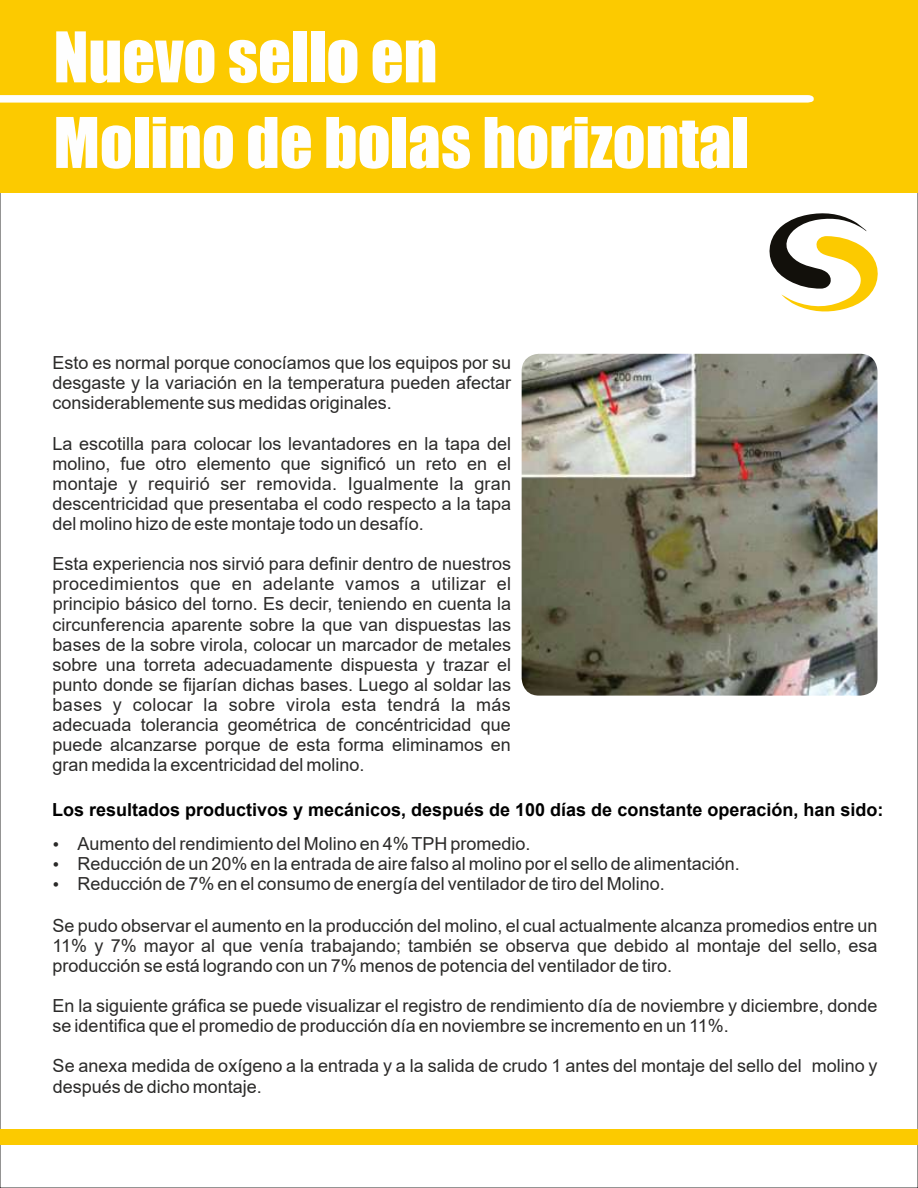
<style>
.page{position:relative;width:918px;height:1188px;background:#fff}
.page>*{position:absolute;margin:0;border:0;box-sizing:border-box;transform-origin:0 0}
.t1{font:64.5px "Impact";color:#fefefe}
.t2{font:18px/20.1px "Arial";color:#2b2a29;text-align:justify}
.t3{font:700 18px "Arial";color:#000}
</style>
<div class="page">
<div style="left:0;top:0;width:918px;height:192px;background:#fcca00"></div>
<div style="left:0;top:1129px;width:918px;height:15px;background:#fcca00"></div>
<img style="left:522px;top:354px;width:356px;height:342px">
<svg style="left:0;top:95px;width:814px;height:8px;background:#fdfaed"></svg>
<svg style="left:769px;top:213px;width:109px;height:99px"></svg>
<h1 class="t1" style="left:54px;top:7px;width:385px">Nuevo sello en</h1>
<h1 class="t1" style="left:54px;top:93px;width:697px">Molino de bolas horizontal</h1>
<p class="t2" style="left:53px;top:353px;width:460px">Esto es normal porque conocíamos que los equipos por su desgaste y la variación en la temperatura pueden afectar considerablemente sus medidas originales.</p>
<p class="t2" style="left:53px;top:433px;width:460px">La escotilla para colocar los levantadores en la tapa del molino, fue otro elemento que significó un reto en el montaje y requirió ser removida. Igualmente la gran descentricidad que presentaba el codo respecto a la tapa del molino hizo de este montaje todo un desafío.</p>
<p class="t2" style="left:52px;top:554px;width:460px">Esta experiencia nos sirvió para definir dentro de nuestros procedimientos que en adelante vamos a utilizar el principio básico del torno. Es decir, teniendo en cuenta la circunferencia aparente sobre la que van dispuestas las bases de la sobre virola, colocar un marcador de metales sobre una torreta adecuadamente dispuesta y trazar el punto donde se fijarían dichas bases. Luego al soldar las bases y colocar la sobre virola esta tendrá la más adecuada tolerancia geométrica de concéntricidad que puede alcanzarse porque de esta forma eliminamos en gran medida la excentricidad del molino.</p>
<p class="t3" style="left:52px;top:797px;width:833px">Los resultados productivos y mecánicos, después de 100 días de constante operación, han sido:</p>
<p class="t2" style="left:53px;top:833px;width:479px">• Aumento del rendimiento del Molino en 4% TPH promedio.</p>
<p class="t2" style="left:53px;top:853px;width:689px">• Reducción de un 20% en la entrada de aire falso al molino por el sello de alimentación.</p>
<p class="t2" style="left:53px;top:874px;width:614px">• Reducción de 7% en el consumo de energía del ventilador de tiro del Molino.</p>
<p class="t2" style="left:53px;top:915px;width:827px">Se pudo observar el aumento en la producción del molino, el cual actualmente alcanza promedios entre un 11% y 7% mayor al que venía trabajando; también se observa que debido al montaje del sello, esa producción se está logrando con un 7% menos de potencia del ventilador de tiro.</p>
<p class="t2" style="left:53px;top:996px;width:826px">En la siguiente gráfica se puede visualizar el registro de rendimiento día de noviembre y diciembre, donde se identifica que el promedio de producción día en noviembre se incremento en un 11%.</p>
<p class="t2" style="left:53px;top:1056px;width:826px">Se anexa medida de oxígeno a la entrada y a la salida de crudo 1 antes del montaje del sello del molino y después de dicho montaje.</p>
</div>
